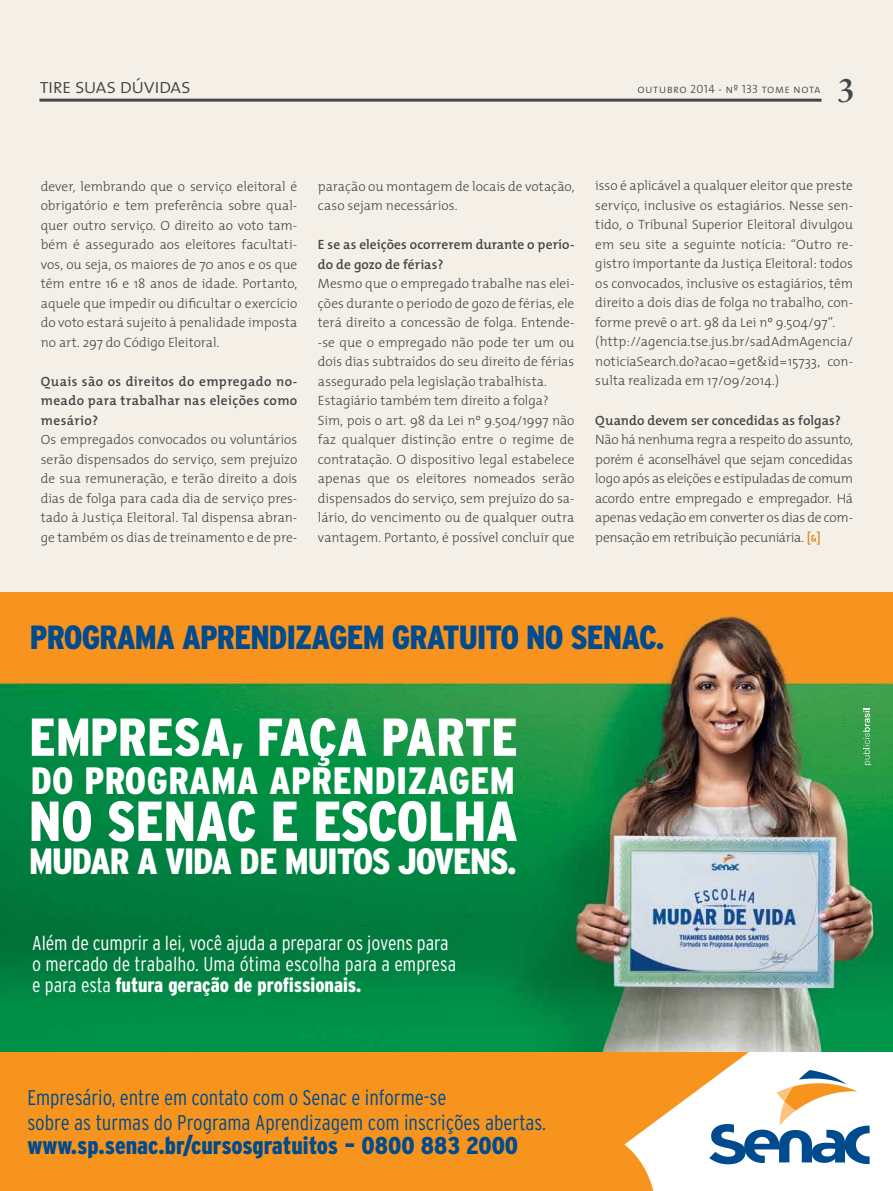
<style>
.page{position:relative;width:893px;height:1191px;background:#f5f0e7}
.page>*{position:absolute;margin:0;border:0;box-sizing:border-box;transform-origin:0 0}
.t1{font:900 condensed 56.25px "Interstate";letter-spacing:-.005em;color:#fff}
.t2{font:900 condensed 53.25px "Interstate";letter-spacing:-.005em;color:#fff}
.t3{font:900 condensed 37.95px "Interstate";letter-spacing:.01em;color:#fff}
.t4{font:900 condensed 36.45px "Interstate";letter-spacing:-.03em;color:#fff}
.t5{font:900 condensed 33.45px "Interstate";letter-spacing:-.025em;color:#004b8d}
.t6{font:700 33px "Sabon";color:#42464a}
.t7{font:900 condensed 24.3px "Interstate";color:#004b8d}
.t8{font:300 condensed 21.3px/24.3px "Interstate";letter-spacing:-.005em;color:#004b8d}
.t9{font:21px "The Mix Light Caps";letter-spacing:-.045em;color:#414042}
.t10{font:300 condensed 20.1px/20.7px "Interstate";letter-spacing:-.005em;color:#fff}
.t11{font:300 13.5px/19.5px "The Mix";color:#42464a;text-align:justify}
.t12{font:600 13.5px/19.5px "The Mix";letter-spacing:.015em;color:#42464a;text-align:justify}
.t13{font:12px "The Mix Light Caps";letter-spacing:.03em;color:#414042}
.s1{color:#42464a}
.s2{font-weight:600;color:#e18727}
.s3{font-weight:900}
</style>
<div class="page">
<hr style="left:39px;top:99px;width:782px;height:3px;background:#42464a">
<svg style="left:811px;top:535px;width:6px;height:7px"></svg>
<svg style="left:0;top:1051px;width:750px;height:140px;background:#f59b2d"></svg>
<img style="left:0;top:593px;width:893px;height:458px">
<svg style="left:863px;top:708px;width:8px;height:57px"></svg>
<svg style="left:709px;top:1070px;width:161px;height:94px;background:#c3cdd3"></svg>
<h3 class="t9" style="left:40px;top:69px;width:152px">tire suas dúvidas</h3>
<p class="t13" style="left:637px;top:79px;width:185px">outubro 2014 - nº 133 <span class="s1">tome nota</span></p>
<h3 class="t6" style="left:837px;top:70px;width:20px">3</h3>
<p class="t11" style="left:41px;top:176px;width:258px">dever, lembrando que o serviço eleitoral é obrigatório e tem preferência sobre qual&shy;quer outro serviço. O direito ao voto tam&shy;bém é assegurado aos eleitores facultati&shy;vos, ou seja, os maiores de 70 anos e os que têm entre 16 e 18 anos de idade. Portanto, aquele que impedir ou dificultar o exercício do voto estará sujeito à penalidade imposta no art. 297 do Código Eleitoral.</p>
<p class="t12" style="left:41px;top:371px;width:258px">Quais são os direitos do empregado no&shy;meado para trabalhar nas eleições como mesário?</p>
<p class="t11" style="left:41px;top:429px;width:258px">Os empregados convocados ou voluntários serão dispensados do serviço, sem prejuízo de sua remuneração, e terão direito a dois dias de folga para cada dia de serviço pres&shy;tado à Justiça Eleitoral. Tal dispensa abran&shy;ge também os dias de treinamento e de pre-</p>
<p class="t11" style="left:318px;top:176px;width:258px">paração ou montagem de locais de votação, caso sejam necessários.</p>
<p class="t12" style="left:318px;top:234px;width:258px">E se as eleições ocorrerem durante o perío&shy;do de gozo de férias?</p>
<p class="t11" style="left:318px;top:273px;width:258px;text-align:left">Mesmo que o empregado trabalhe nas elei&shy;ções durante o período de gozo de férias, ele terá direito a concessão de folga. Entende--se que o empregado não pode ter um ou dois dias subtraídos do seu direito de férias assegurado pela legislação trabalhista.<br>Estagiário também tem direito a folga?<br>Sim, pois o art. 98 da Lei nº 9.504/1997 não faz qualquer distinção entre o regime de contratação. O dispositivo legal estabelece apenas que os eleitores nomeados serão dispensados do serviço, sem prejuízo do sa&shy;lário, do vencimento ou de qualquer outra vantagem. Portanto, é possível concluir que</p>
<p class="t11" style="left:595px;top:176px;width:259px;text-align:left">isso é aplicável a qualquer eleitor que preste serviço, inclusive os estagiários. Nesse sen&shy;tido, o Tribunal Superior Eleitoral divulgou em seu site a seguinte notícia: “Outro re&shy;gistro importante da Justiça Eleitoral: todos os convocados, inclusive os estagiários, têm direito a dois dias de folga no trabalho, con&shy;forme prevê o art. 98 da Lei nº 9.504/97”. (http://agencia.tse.jus.br/sadAdmAgencia/ noticiaSearch.do?acao=get&amp;id=15733, con&shy;sulta realizada em 17/09/2014.)</p>
<p class="t12" style="left:595px;top:410px;width:247px">Quando devem ser concedidas as folgas?</p>
<p class="t11" style="left:595px;top:429px;width:259px">Não há nenhuma regra a respeito do assunto, porém é aconselhável que sejam concedidas logo após as eleições e estipuladas de comum acordo entre empregado e empregador. Há apenas vedação em converter os dias de com&shy;pensação em retribuição pecuniária. <span class="s2">[ ]</span></p>
<h3 class="t5" style="left:30px;top:618px;width:636px">PROGRAMA APRENDIZAGEM GRATUITO NO SENAC.</h3>
<h2 class="t2" style="left:29px;top:707px;width:490px">EMPRESA, FAÇA PARTE</h2>
<h3 class="t3" style="left:31px;top:759px;width:486px">DO PROGRAMA APRENDIZAGEM</h3>
<h1 class="t1" style="left:29px;top:790px;width:491px">NO SENAC E ESCOLHA</h1>
<h3 class="t4" style="left:29px;top:841px;width:489px">MUDAR A VIDA DE MUITOS JOVENS.</h3>
<h3 class="t10" style="left:32px;top:932px;width:426px">Além de cumprir a lei, você ajuda a preparar os jovens para o mercado de trabalho. Uma ótima escolha para a empresa e para esta <span class="s3">futura geração de profissionais.</span></h3>
<h3 class="t8" style="left:27px;top:1085px;width:520px">Empresário, entre em contato com o Senac e informe-se<br>sobre as turmas do Programa Aprendizagem com inscrições abertas.</h3>
<h3 class="t7" style="left:27px;top:1132px;width:492px">www.sp.senac.br/cursosgratuitos – 0800 883 2000</h3>
</div>
